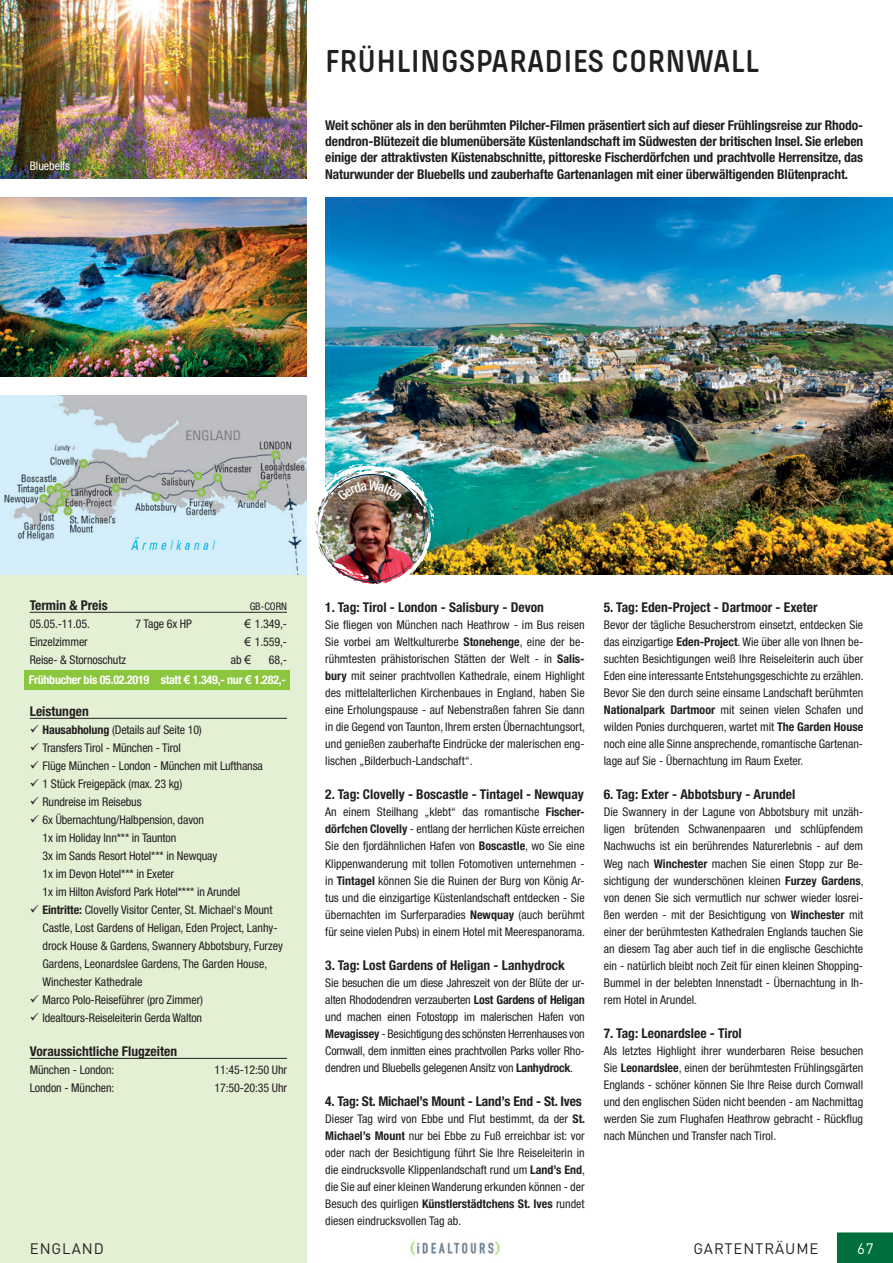
<style>
.page{position:relative;width:893px;height:1263px;background:#fff}
.page>*{position:absolute;margin:0;border:0;box-sizing:border-box;transform-origin:0 0}
.t1{font:600 33px "Pilcrow Soft";letter-spacing:.01em;color:#231f20}
.t2{font:15px "DINOT";letter-spacing:.06em;color:#231f20}
.t3{font:15px "DINOT";color:#fff}
.t4{font:700 condensed 13.5px/16.2px "Helvetica Neue";color:#231f20;text-align:justify}
.t5{font:condensed 12px/17px "Helvetica Neue";color:#231f20;text-align:justify}
.t6{font:700 condensed 12px "Helvetica Neue";letter-spacing:-.02em;color:#fff}
.t7{font:condensed 12px "Helvetica Neue";color:#fff}
.t8{font:condensed 10.5px "Helvetica Neue";color:#231f20}
.s1{font-family:"Arial";font-stretch:normal}
.s2{font-weight:700}
</style>
<div class="page">
<div style="left:0;top:574px;width:306px;height:689px;background:#e4f0d4"></div>
<hr style="left:30px;top:612px;width:257px;height:1px;background:#231f20">
<hr style="left:30px;top:718px;width:257px;height:1px;background:#231f20">
<hr style="left:30px;top:1058px;width:257px;height:1px;background:#231f20">
<img style="left:410px;top:1241px;width:90px;height:15px">
<div style="left:24px;top:670px;width:266px;height:19px;background:#8bc63e"></div>
<img style="left:325px;top:198px;width:568px;height:376px">
<img style="left:0;top:0;width:306px;height:179px">
<img style="left:0;top:198px;width:306px;height:178px">
<img style="left:0;top:395px;width:306px;height:179px">
<div style="left:837px;top:1232px;width:56px;height:31px;background:#006f3c"></div>
<img style="left:306px;top:463px;width:128px;height:130px">
<p class="t7" style="left:30px;top:159px;width:42px">Bluebells</p>
<h1 class="t1" style="left:325px;top:44px;width:435px">FRÜHLINGSPARADIES CORNWALL</h1>
<p class="t4" style="left:325px;top:117px;width:539px">Weit schöner als in den berühmten Pilcher-Filmen präsentiert sich auf dieser Frühlingsreise zur Rhodo&shy;dendron-Blütezeit die blumenübersäte Küstenlandschaft im Südwesten der britischen Insel. Sie erleben einige der attraktivsten Küstenabschnitte, pittoreske Fischerdörfchen und prachtvolle Herrensitze, das Naturwunder der Bluebells und zauberhafte Gartenanlagen mit einer überwältigenden Blütenpracht.</p>
<p class="t4" style="left:30px;top:597px;width:79px">Termin &amp; Preis</p>
<p class="t8" style="left:250px;top:600px;width:39px">GB-CORN</p>
<p class="t5" style="left:30px;top:615px;width:62px">05.05.-11.05.</p>
<p class="t5" style="left:136px;top:615px;width:58px">7 Tage 6x HP</p>
<p class="t5" style="left:244px;top:615px;width:44px"><span class="s1">€</span> 1.349,-</p>
<p class="t5" style="left:30px;top:633px;width:60px">Einzelzimmer</p>
<p class="t5" style="left:244px;top:633px;width:44px"><span class="s1">€</span> 1.559,-</p>
<p class="t5" style="left:30px;top:651px;width:98px">Reise- &amp; Stornoschutz</p>
<p class="t5" style="left:231px;top:651px;width:22px">ab <span class="s1">€</span></p>
<p class="t5" style="left:269px;top:651px;width:20px">68,-</p>
<p class="t6" style="left:29px;top:673px;width:259px">Frühbucher bis 05.02.2019 statt <span class="s1">€</span> 1.349,- nur <span class="s1">€</span> 1.282,-</p>
<p class="t4" style="left:30px;top:703px;width:60px">Leistungen</p>
<p class="t5" style="left:43px;top:721px;width:242px;line-height:18px;text-align:left"><span class="s2">Hausabholung</span> (Details auf Seite 10)<br>Transfers Tirol - München - Tirol<br>Flüge München - London - München mit Lufthansa<br>1 Stück Freigepäck (max. 23 kg)<br>Rundreise im Reisebus<br>6x Übernachtung/Halbpension, davon<br>1x im Holiday Inn*** in Taunton<br>3x im Sands Resort Hotel*** in Newquay<br>1x im Devon Hotel*** in Exeter<br>1x im Hilton Avisford Park Hotel**** in Arundel<br><span class="s2">Eintritte:</span> Clovelly Visitor Center, St. Michael‘s Mount Castle, Lost Gardens of Heligan, Eden Project, Lanhy&shy;drock House &amp; Gardens, Swannery Abbotsbury, Furzey Gardens, Leonardslee Gardens, The Garden House, Winchester Kathedrale<br>Marco Polo-Reiseführer (pro Zimmer)<br>Idealtours-Reiseleiterin Gerda Walton</p>
<p class="t4" style="left:30px;top:1043px;width:149px">Voraussichtliche Flugzeiten</p>
<p class="t5" style="left:30px;top:1061px;width:86px">München - London:</p>
<p class="t5" style="left:214px;top:1061px;width:74px">11:45-12:50 Uhr</p>
<p class="t5" style="left:30px;top:1079px;width:86px">London - München:</p>
<p class="t5" style="left:214px;top:1079px;width:74px">17:50-20:35 Uhr</p>
<p class="t4" style="left:325px;top:599px;width:220px">1. Tag: Tirol - London - Salisbury - Devon</p>
<p class="t5" style="left:325px;top:616px;width:261px">Sie fliegen von München nach Heathrow - im Bus reisen Sie vorbei am Weltkulturerbe <span class="s2">Stonehenge</span>, eine der be&shy;rühmtesten prähistorischen Stätten der Welt - in <span class="s2">Salis&shy;bury</span> mit seiner prachtvollen Kathedrale, einem Highlight des mittelalterlichen Kirchenbaues in England, haben Sie eine Erholungspause - auf Nebenstraßen fahren Sie dann in die Gegend von Taunton, Ihrem ersten Übernachtungsort, und genießen zauberhafte Eindrücke der malerischen eng&shy;lischen „Bilderbuch-Landschaft“.</p>
<p class="t4" style="left:325px;top:786px;width:260px">2. Tag: Clovelly - Boscastle - Tintagel - Newquay</p>
<p class="t5" style="left:325px;top:804px;width:261px">An einem Steilhang „klebt“ das romantische <span class="s2">Fischer&shy;dörfchen Clovelly</span> - entlang der herrlichen Küste erreichen Sie den fjordähnlichen Hafen von <span class="s2">Boscastle</span>, wo Sie eine Klippenwanderung mit tollen Fotomotiven unternehmen - in <span class="s2">Tintagel</span> können Sie die Ruinen der Burg von König Ar&shy;tus und die einzigartige Küstenlandschaft entdecken - Sie übernachten im Surferparadies <span class="s2">Newquay</span> (auch berühmt für seine vielen Pubs) in einem Hotel mit Meerespanorama.</p>
<p class="t4" style="left:325px;top:956px;width:241px">3. Tag: Lost Gardens of Heligan - Lanhydrock</p>
<p class="t5" style="left:325px;top:974px;width:261px">Sie besuchen die um diese Jahreszeit von der Blüte der ur&shy;alten Rhododendren verzauberten <span class="s2">Lost Gardens of Heligan </span>und machen einen Fotostopp im malerischen Hafen von <span class="s2">Mevagissey</span> - Besichtigung des schönsten Herrenhauses von Cornwall, dem inmitten eines prachtvollen Parks voller Rho&shy;dendren und Bluebells gelegenen Ansitz von <span class="s2">Lanhydrock</span>.</p>
<p class="t4" style="left:325px;top:1092px;width:258px">4. Tag: St. Michael’s Mount - Land’s End - St. Ives</p>
<p class="t5" style="left:325px;top:1110px;width:261px">Dieser Tag wird von Ebbe und Flut bestimmt, da der <span class="s2">St.<br>Michael’s Mount</span> nur bei Ebbe zu Fuß erreichbar ist: vor oder nach der Besichtigung führt Sie Ihre Reiseleiterin in die eindrucksvolle Klippenlandschaft rund um <span class="s2">Land’s End</span>, die Sie auf einer kleinen Wanderung erkunden können - der Besuch des quirligen <span class="s2">Künstlerstädtchens St. Ives</span> rundet diesen eindrucksvollen Tag ab.</p>
<p class="t4" style="left:604px;top:599px;width:215px">5. Tag: Eden-Project - Dartmoor - Exeter</p>
<p class="t5" style="left:604px;top:616px;width:261px">Bevor der tägliche Besucherstrom einsetzt, entdecken Sie das einzigartige <span class="s2">Eden-Project</span>. Wie über alle von Ihnen be&shy;suchten Besichtigungen weiß Ihre Reiseleiterin auch über Eden eine interessante Entstehungsgeschichte zu erzählen.<br>Bevor Sie den durch seine einsame Landschaft berühmten <span class="s2">Nationalpark Dartmoor</span> mit seinen vielen Schafen und wilden Ponies durchqueren, wartet mit <span class="s2">The Garden House </span>noch eine alle Sinne ansprechende, romantische Gartenan&shy;lage auf Sie - Übernachtung im Raum Exeter.</p>
<p class="t4" style="left:604px;top:786px;width:193px">6. Tag: Exter - Abbotsbury - Arundel</p>
<p class="t5" style="left:604px;top:804px;width:261px">Die Swannery in der Lagune von Abbotsbury mit unzäh&shy;ligen brütenden Schwanenpaaren und schlüpfendem Nachwuchs ist ein berührendes Naturerlebnis - auf dem Weg nach <span class="s2">Winchester</span> machen Sie einen Stopp zur Be&shy;sichtigung der wunderschönen kleinen <span class="s2">Furzey Gardens</span>, von denen Sie sich vermutlich nur schwer wieder losrei&shy;ßen werden - mit der Besichtigung von <span class="s2">Winchester</span> mit einer der berühmtesten Kathedralen Englands tauchen Sie an diesem Tag aber auch tief in die englische Geschichte ein - natürlich bleibt noch Zeit für einen kleinen Shopping-Bummel in der belebten Innenstadt - Übernachtung in Ih&shy;rem Hotel in Arundel.</p>
<p class="t4" style="left:604px;top:1024px;width:140px">7. Tag: Leonardslee - Tirol</p>
<p class="t5" style="left:604px;top:1042px;width:261px">Als letztes Highlight ihrer wunderbaren Reise besuchen Sie <span class="s2">Leonardslee</span>, einen der berühmtesten Frühlingsgärten Englands - schöner können Sie Ihre Reise durch Cornwall und den englischen Süden nicht beenden - am Nachmittag werden Sie zum Flughafen Heathrow gebracht - Rückflug nach München und Transfer nach Tirol.</p>
<p class="t2" style="left:30px;top:1237px;width:70px">ENGLAND</p>
<p class="t2" style="left:693px;top:1237px;width:127px">GARTENTRÄUME</p>
<p class="t3" style="left:857px;top:1237px;width:18px">67</p>
</div>
